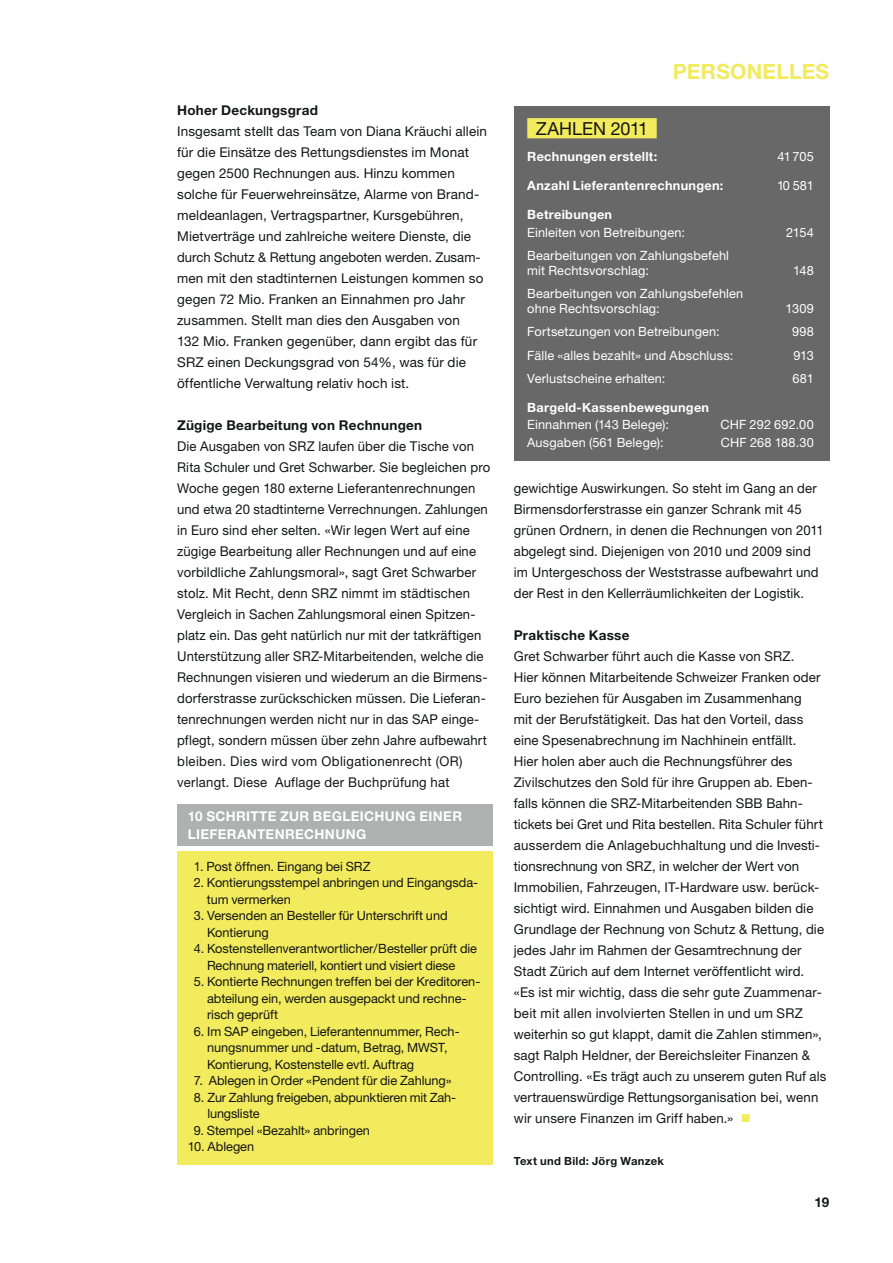
<style>
.page{position:relative;width:893px;height:1263px;background:#fff}
.page>*{position:absolute;margin:0;border:0;box-sizing:border-box;transform-origin:0 0}
.t1{font:700 21px "Helvetica Neue LT Std";letter-spacing:.01em;color:#f1eb5d}
.t2{font:18px "Helvetica Neue LT Std";letter-spacing:-.02em;color:#151616}
.t3{font:13.5px/21px "Helvetica Neue LT Std";letter-spacing:.01em;color:#151616}
.t4{font:700 13.5px "Helvetica Neue LT Std";letter-spacing:.02em;color:#151616}
.t5{font:700 13.5px "Helvetica Neue LT Std";letter-spacing:.02em;color:#fff}
.t6{font:12.75px/16.5px "Helvetica Neue LT Std";letter-spacing:-.005em;color:#151616}
.t7{font:12.75px/15px "Helvetica Neue LT Std";letter-spacing:.01em;color:#fff}
.t8{font:700 12.75px "Helvetica Neue LT Std";letter-spacing:.02em;color:#fff}
.t9{font:700 11.25px "Helvetica Neue LT Std";letter-spacing:.025em;color:#151616}
.s1{color:#f1eb5d}
</style>
<div class="page">
<div style="left:514px;top:106px;width:315px;height:354px;background:#686868"></div>
<div style="left:177px;top:804px;width:316px;height:42px;background:#afb0b0"></div>
<div style="left:177px;top:851px;width:316px;height:314px;background:#f1eb5d"></div>
<div style="left:527px;top:118px;width:130px;height:20px;background:#f1eb5d"></div>
<p class="t4" style="left:177px;top:102px;width:142px">Hoher Deckungsgrad</p>
<p class="t3" style="left:177px;top:120px;width:311px">Insgesamt stellt das Team von Diana Kräuchi allein für die Einsätze des Rettungsdienstes im Monat gegen 2500 Rechnungen aus. Hinzu kommen solche für Feuerwehreinsätze, Alarme von Brand&shy;meldeanlagen, Vertragspartner, Kursgebühren, Mietverträge und zahlreiche weitere Dienste, die durch Schutz &amp; Rettung angeboten werden. Zusam&shy;men mit den stadtinternen Leistungen kommen so gegen 72 Mio. Franken an Einnahmen pro Jahr zusammen. Stellt man dies den Ausgaben von<br>132 Mio. Franken gegenüber, dann ergibt das für SRZ einen Deckungsgrad von 54%, was für die öffentliche Verwaltung relativ hoch ist.</p>
<p class="t4" style="left:177px;top:417px;width:247px">Zügige Bearbeitung von Rechnungen</p>
<p class="t3" style="left:177px;top:435px;width:315px">Die Ausgaben von SRZ laufen über die Tische von Rita Schuler und Gret Schwarber. Sie begleichen pro Woche gegen 180 externe Lieferantenrechnungen und etwa 20 stadtinterne Verrechnungen. Zahlungen in Euro sind eher selten. «Wir legen Wert auf eine zügige Bearbeitung aller Rechnungen und auf eine vorbildliche Zahlungsmoral», sagt Gret Schwarber stolz. Mit Recht, denn SRZ nimmt im städtischen Vergleich in Sachen Zahlungsmoral einen Spitzen&shy;platz ein. Das geht natürlich nur mit der tatkräftigen Unterstützung aller SRZ-Mitarbeitenden, welche die Rechnungen visieren und wiederum an die Birmens&shy;dorferstrasse zurückschicken müssen. Die Lieferan&shy;tenrechnungen werden nicht nur in das SAP einge&shy;pflegt, sondern müssen über zehn Jahre aufbewahrt bleiben. Dies wird vom Obligationenrecht (OR) verlangt. Diese Auflage der Buchprüfung hat</p>
<p class="t5" style="left:188px;top:808px;width:30px">10 Schritte</p>
<p class="t5" style="left:280px;top:808px;width:11px">zur</p>
<p class="t5" style="left:313px;top:808px;width:20px">Begleichung</p>
<p class="t5" style="left:419px;top:808px;width:10px">einer</p>
<p class="t5" style="left:188px;top:826px;width:10px">Lieferantenrechnung</p>
<p class="t6" style="left:194px;top:858px;width:178px">1. Post öffnen. Eingang bei SRZ</p>
<p class="t6" style="left:207px;top:874px;width:273px;text-indent:-13px">2. Kontierungsstempel anbringen und Eingangsda&shy;tum vermerken</p>
<p class="t6" style="left:207px;top:907px;width:242px;text-indent:-13px">3. Versenden an Besteller für Unterschrift und<br>Kontierung</p>
<p class="t6" style="left:207px;top:940px;width:271px;text-indent:-13px">4. Kostenstellenverantwortlicher/Besteller prüft die<br>Rechnung materiell, kontiert und visiert diese</p>
<p class="t6" style="left:207px;top:973px;width:275px;text-indent:-13px">5. Kontierte Rechnungen treffen bei der Kreditoren&shy;abteilung ein, werden ausgepackt und rechne&shy;risch geprüft</p>
<p class="t6" style="left:207px;top:1023px;width:254px;text-indent:-13px">6. Im SAP eingeben, Lieferantennummer, Rech&shy;nungsnummer und -datum, Betrag, MWST,<br>Kontierung, Kostenstelle evtl. Auftrag</p>
<p class="t6" style="left:194px;top:1072px;width:259px">7. Ablegen in Order «Pendent für die Zahlung»</p>
<p class="t6" style="left:207px;top:1089px;width:250px;text-indent:-14px">8. Zur Zahlung freigeben, abpunktieren mit Zah&shy;lungsliste</p>
<p class="t6" style="left:194px;top:1122px;width:178px">9. Stempel «Bezahlt» anbringen</p>
<p class="t6" style="left:188px;top:1138px;width:68px">10. Ablegen</p>
<h1 class="t1" style="left:673px;top:58px;width:158px">PERSONELLES</h1>
<h2 class="t2" style="left:536px;top:118px;width:16px">Zahlen</h2>
<h2 class="t2" style="left:611px;top:118px;width:39px">2011</h2>
<p class="t8" style="left:527px;top:148px;width:132px">Rechnungen erstellt:</p>
<p class="t7" style="left:777px;top:149px;width:38px">41705</p>
<p class="t8" style="left:527px;top:178px;width:198px">Anzahl Lieferantenrechnungen:</p>
<p class="t7" style="left:777px;top:178px;width:38px">10 581</p>
<p class="t8" style="left:527px;top:207px;width:86px">Betreibungen</p>
<p class="t7" style="left:527px;top:224px;width:159px">Einleiten von Betreibungen:</p>
<p class="t7" style="left:786px;top:224px;width:29px">2154</p>
<p class="t7" style="left:527px;top:248px;width:203px">Bearbeitungen von Zahlungsbefehl mit Rechtsvorschlag:</p>
<p class="t7" style="left:793px;top:263px;width:22px">148</p>
<p class="t7" style="left:527px;top:286px;width:218px">Bearbeitungen von Zahlungsbefehlen ohne Rechtsvorschlag:</p>
<p class="t7" style="left:785px;top:301px;width:30px">1309</p>
<p class="t7" style="left:527px;top:324px;width:194px">Fortsetzungen von Betreibungen:</p>
<p class="t7" style="left:792px;top:324px;width:23px">998</p>
<p class="t7" style="left:527px;top:347px;width:207px">Fälle «alles bezahlt» und Abschluss:</p>
<p class="t7" style="left:793px;top:347px;width:22px">913</p>
<p class="t7" style="left:527px;top:371px;width:140px">Verlustscheine erhalten:</p>
<p class="t7" style="left:793px;top:371px;width:23px">681</p>
<p class="t8" style="left:527px;top:400px;width:183px">Bargeld-Kassenbewegungen</p>
<p class="t7" style="left:527px;top:417px;width:143px">Einnahmen (143 Belege):</p>
<p class="t7" style="left:720px;top:417px;width:95px">CHF 292 692.00</p>
<p class="t7" style="left:527px;top:434px;width:138px">Ausgaben (561 Belege):</p>
<p class="t7" style="left:721px;top:434px;width:94px">CHF 268 188.30</p>
<p class="t3" style="left:514px;top:477px;width:312px">gewichtige Auswirkungen. So steht im Gang an der Birmensdorferstrasse ein ganzer Schrank mit 45 grünen Ordnern, in denen die Rechnungen von 2011 abgelegt sind. Diejenigen von 2010 und 2009 sind im Untergeschoss der Weststrasse aufbewahrt und der Rest in den Kellerräumlichkeiten der Logistik.</p>
<p class="t4" style="left:514px;top:627px;width:117px">Praktische Kasse</p>
<p class="t3" style="left:514px;top:645px;width:314px">Gret Schwarber führt auch die Kasse von SRZ.<br>Hier können Mitarbeitende Schweizer Franken oder Euro beziehen für Ausgaben im Zusammenhang<br>mit der Berufstätigkeit. Das hat den Vorteil, dass eine Spesenabrechnung im Nachhinein entfällt.<br>Hier holen aber auch die Rechnungsführer des Zivilschutzes den Sold für ihre Gruppen ab. Eben&shy;falls können die SRZ-Mitarbeitenden SBB Bahn&shy;tickets bei Gret und Rita bestellen. Rita Schuler führt ausserdem die Anlagebuchhaltung und die Investi&shy;tionsrechnung von SRZ, in welcher der Wert von Immobilien, Fahrzeugen, IT-Hardware usw. berück&shy;sichtigt wird. Einnahmen und Ausgaben bilden die Grundlage der Rechnung von Schutz &amp; Rettung, die jedes Jahr im Rahmen der Gesamtrechnung der Stadt Zürich auf dem Internet veröffentlicht wird. «Es ist mir wichtig, dass die sehr gute Zuammenar&shy;beit mit allen involvierten Stellen in und um SRZ weiterhin so gut klappt, damit die Zahlen stimmen», sagt Ralph Heldner, der Bereichsleiter Finanzen &amp; Controlling. «Es trägt auch zu unserem guten Ruf als vertrauenswürdige Rettungsorganisation bei, wenn wir unsere Finanzen im Griff haben.» <span class="s1">■</span></p>
<p class="t9" style="left:514px;top:1154px;width:151px">Text und Bild: Jörg Wanzek</p>
<p class="t4" style="left:814px;top:1194px;width:16px">19</p>
</div>
